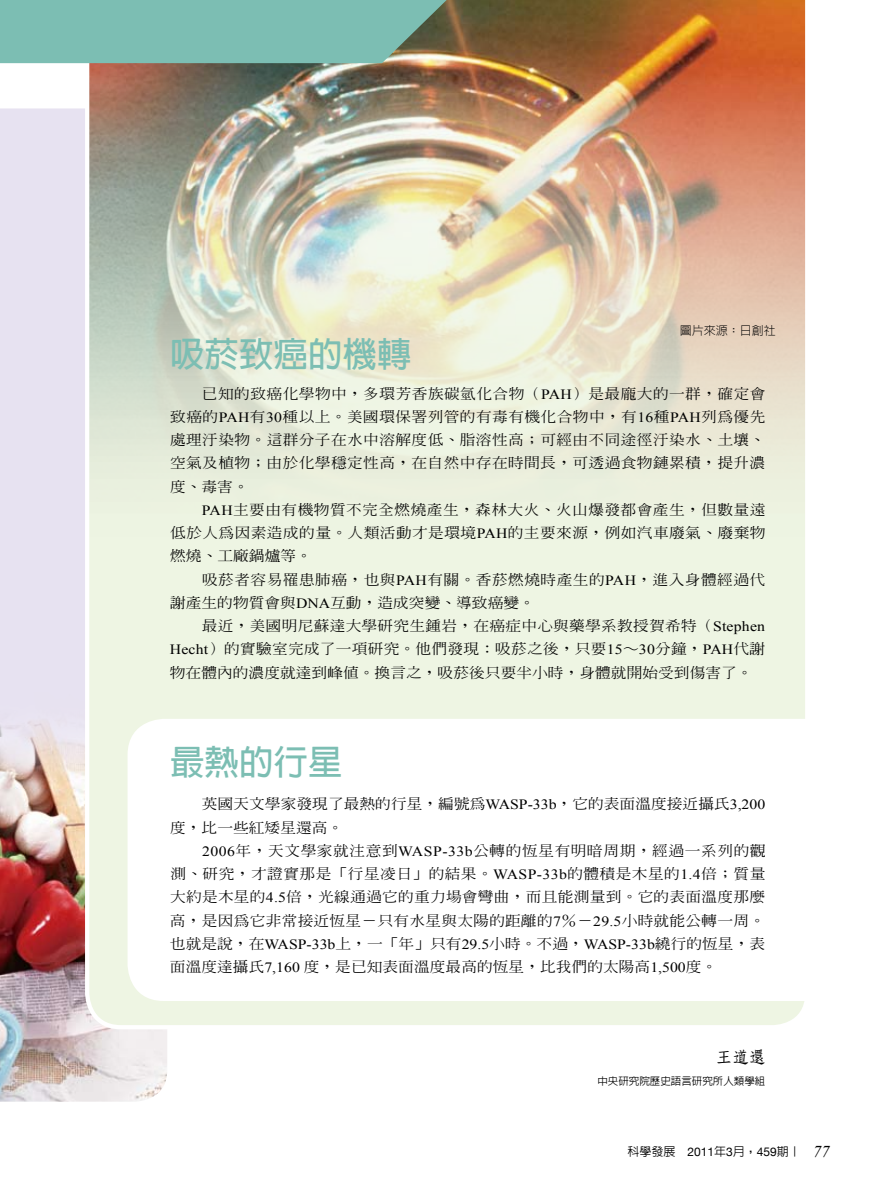
<style>
.page{position:relative;width:893px;height:1191px;background:#fff}
.page>*{position:absolute;margin:0;border:0;box-sizing:border-box;transform-origin:0 0}
.t1{font:700 34.5px "AR Hei B5";color:#7cbeb3}
.t2{font:16.5px "DF Fang Song Std W6";color:#000}
.t3{font:500 14.1px/23.2px "AR Ming B5";letter-spacing:.01em;color:#000;text-align:justify;scale:1.11 1}
.t4{font:500 12px "AR Hei B5";color:#000}
.t5{font:300 12px "AR Hei B5";color:#000}
.t6{font:500 10.5px "AR Hei B5";color:#000}
.s1{font-family:"Times New Roman";font-weight:400}
.s2{font-family:"Helvetica Neue";font-weight:400}
.s3{font-family:"Times New Roman";font-weight:400;font-style:italic;font-size:16.5px}
</style>
<div class="page">
<img style="left:0;top:108px;width:167px;height:994px">
<img style="left:85px;top:0;width:721px;height:1029px">
<svg style="left:128px;top:719px;width:678px;height:282px"></svg>
<svg style="left:0;top:0;width:447px;height:63px"></svg>
<p class="t5" style="left:680px;top:325px;width:97px">圖片來源：日創社</p>
<h1 class="t1" style="left:170px;top:337px;width:243px">吸菸致癌的機轉</h1>
<p class="t3" style="left:170px;top:381px;width:538px;text-indent:32px">已知的致癌化學物中，多環芳香族碳氫化合物（<span class="s1">PAH</span>）是最龐大的一群，確定會致癌的<span class="s1">PAH</span>有<span class="s1">30</span>種以上。美國環保署列管的有毒有機化合物中，有<span class="s1">16</span>種<span class="s1">PAH</span>列為優先處理汙染物。這群分子在水中溶解度低、脂溶性高；可經由不同途徑汙染水、土壤、空氣及植物；由於化學穩定性高，在自然中存在時間長，可透過食物鏈累積，提升濃度、毒害。</p>
<p class="t3" style="left:170px;top:498px;width:538px;text-indent:32px"><span class="s1">PAH</span>主要由有機物質不完全燃燒產生，森林大火、火山爆發都會產生，但數量遠低於人為因素造成的量。人類活動才是環境<span class="s1">PAH</span>的主要來源，例如汽車廢氣、廢棄物燃燒、工廠鍋爐等。</p>
<p class="t3" style="left:170px;top:567px;width:538px;text-indent:32px">吸菸者容易罹患肺癌，也與<span class="s1">PAH</span>有關。香菸燃燒時產生的<span class="s1">PAH</span>，進入身體經過代謝產生的物質會與<span class="s1">DNA</span>互動，造成突變、導致癌變。</p>
<p class="t3" style="left:170px;top:614px;width:538px;text-indent:32px">最近，美國明尼蘇達大學研究生鍾岩，在癌症中心與藥學系教授賀希特（<span class="s1">Stephen Hecht</span>）的實驗室完成了一項研究。他們發現：吸菸之後，只要<span class="s1">15</span>∼<span class="s1">30</span>分鐘，<span class="s1">PAH</span>代謝物在體內的濃度就達到峰值。換言之，吸菸後只要半小時，身體就開始受到傷害了。</p>
<h1 class="t1" style="left:170px;top:745px;width:174px">最熱的行星</h1>
<p class="t3" style="left:170px;top:792px;width:538px;text-indent:32px">英國天文學家發現了最熱的行星，編號為<span class="s1">WASP-33b</span>，它的表面溫度接近攝氏<span class="s1">3,200</span>度，比一些紅矮星還高。</p>
<p class="t3" style="left:170px;top:839px;width:538px;text-indent:32px"><span class="s1">2006</span>年，天文學家就注意到<span class="s1">WASP-33b</span>公轉的恆星有明暗周期，經過一系列的觀測、研究，才證實那是「行星凌日」的結果。<span class="s1">WASP-33b</span>的體積是木星的<span class="s1">1.4</span>倍；質量大約是木星的<span class="s1">4.5</span>倍，光線通過它的重力場會彎曲，而且能測量到。它的表面溫度那麼高，是因為它非常接近恆星－只有水星與太陽的距離的<span class="s1">7</span>％－<span class="s1">29.5</span>小時就能公轉一周。也就是說，在<span class="s1">WASP-33b</span>上，一「年」只有<span class="s1">29.5</span>小時。不過，<span class="s1">WASP-33b</span>繞行的恆星，表面溫度達攝氏<span class="s1">7,160</span> 度，是已知表面溫度最高的恆星，比我們的太陽高<span class="s1">1,500</span>度。</p>
<p class="t2" style="left:716px;top:1048px;width:51px">王道還</p>
<p class="t6" style="left:597px;top:1075px;width:169px">中央研究院歷史語言研究所人類學組</p>
<p class="t4" style="left:627px;top:1145px;width:204px">科學發展 <span class="s2">2011</span>年<span class="s2">3</span>月，<span class="s2">459</span>期｜ <span class="s3">77</span></p>
</div>
